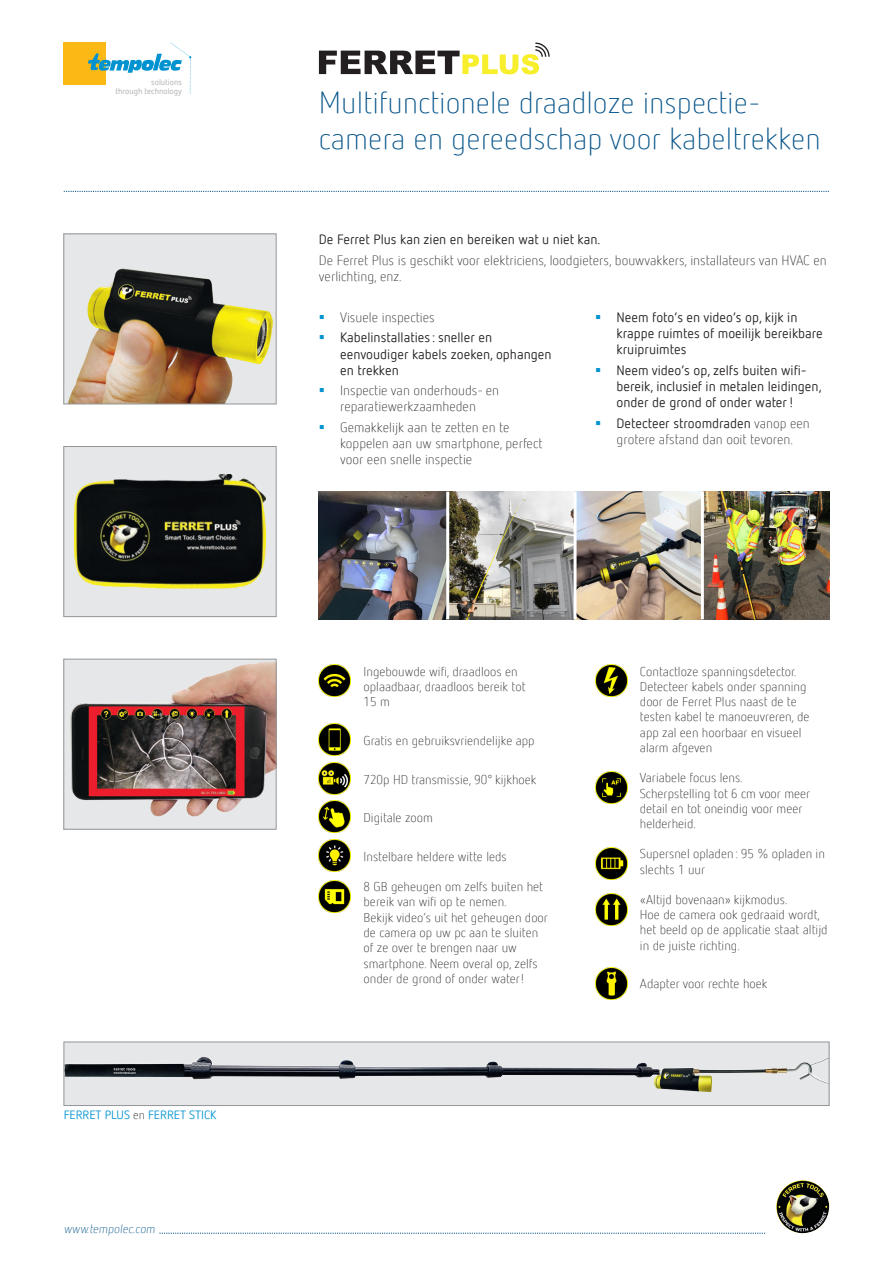
<style>
.page{position:relative;width:893px;height:1263px;background:#fff}
.page>*{position:absolute;margin:0;border:0;box-sizing:border-box;transform-origin:0 0}
.Titre{font:300 30px/36px "Netto Offc Pro";color:#045389}
.t1{font:300 13.5px/16.2px "Netto Offc Pro";color:#231f20}
.t2{font:13.5px/16.2px "Netto Offc Pro";color:#231f20}
.PICTO{font:300 12.75px/15.3px "Netto Offc Pro";color:#231f20}
.Legende{font:12px "Netto Offc Pro";color:#0093d0}
.t3{font:300 12px "Netto Offc Pro";color:#045389}
.t4{font:8.25px/9.9px "Netto Offc Pro";color:#a8a9ad;text-align:right}
.s1{font-weight:300;color:#231f20}
.s2{font-weight:400}
</style>
<div class="page">
<svg style="left:159px;top:1233px;width:606px;height:1px"></svg>
<div style="left:64px;top:43px;width:42px;height:42px;background:#fcb814"></div>
<svg style="left:88px;top:43px;width:103px;height:51px"></svg>
<svg style="left:64px;top:191px;width:765px;height:1px"></svg>
<img style="left:776px;top:1180px;width:53px;height:53px;border-radius:26px">
<div style="left:64px;top:446px;width:212px;height:171px;background:#e6e7e9"></div>
<img style="left:74px;top:475px;width:192px;height:113px">
<div style="left:64px;top:446px;width:212px;height:171px;border:1px solid #939598"></div>
<img style="left:319px;top:492px;width:510px;height:127px">
<hr style="left:446px;top:492px;width:3px;height:127px;background:#fff">
<hr style="left:574px;top:492px;width:3px;height:127px;background:#fff">
<hr style="left:701px;top:492px;width:3px;height:127px;background:#fff">
<img style="left:319px;top:665px;width:32px;height:32px">
<img style="left:319px;top:723px;width:32px;height:32px">
<img style="left:319px;top:762px;width:32px;height:32px">
<img style="left:319px;top:801px;width:32px;height:32px">
<img style="left:319px;top:840px;width:32px;height:31px">
<img style="left:319px;top:880px;width:32px;height:32px">
<img style="left:595px;top:665px;width:32px;height:32px">
<img style="left:595px;top:771px;width:32px;height:32px">
<img style="left:595px;top:848px;width:32px;height:31px">
<img style="left:595px;top:893px;width:32px;height:32px">
<img style="left:595px;top:967px;width:32px;height:32px">
<svg style="left:319px;top:43px;width:231px;height:31px"></svg>
<div style="left:64px;top:659px;width:212px;height:170px;background:#e6e7e9"></div>
<img style="left:70px;top:662px;width:204px;height:155px">
<div style="left:64px;top:659px;width:212px;height:170px;border:1px solid #939598"></div>
<div style="left:64px;top:234px;width:212px;height:170px;background:#e6e7e9"></div>
<img style="left:68px;top:268px;width:204px;height:134px">
<div style="left:64px;top:234px;width:212px;height:170px;border:1px solid #939598"></div>
<div style="left:64px;top:1042px;width:765px;height:63px;background:#e6e7e9"></div>
<img style="left:66px;top:1057px;width:761px;height:35px">
<div style="left:64px;top:1042px;width:765px;height:64px;border:1px solid #939598"></div>
<p class="t4" style="left:115px;top:76px;width:68px">solutions<br>through technology</p>
<p class="Legende" style="left:64px;top:1107px;width:154px">FERRET PLUS <span class="s1">en</span> FERRET STICK</p>
<p class="t3" style="left:64px;top:1221px;width:95px">www.tempolec.com</p>
<p class="Titre" style="left:319px;top:84px;width:503px">Multifunctionele draadloze inspectie&shy;camera en gereedschap voor kabeltrekken</p>
<p class="t2" style="left:319px;top:231px;width:283px">De Ferret Plus kan zien en bereiken wat u niet kan.</p>
<p class="t1" style="left:319px;top:252px;width:509px">De Ferret Plus is geschikt voor elektriciens, loodgieters, bouwvakkers, installateurs van HVAC en verlichting, enz.</p>
<p class="t1" style="left:340px;top:309px;width:96px">Visuele inspecties</p>
<p class="t2" style="left:340px;top:329px;width:213px">Kabelinstallaties : sneller en eenvoudiger kabels zoeken, ophangen en trekken</p>
<p class="t1" style="left:340px;top:382px;width:160px">Inspectie van onderhouds- en reparatiewerkzaamheden</p>
<p class="t1" style="left:340px;top:419px;width:204px">Gemakkelijk aan te zetten en te koppelen aan uw smartphone, perfect voor een snelle inspectie</p>
<p class="t2" style="left:617px;top:309px;width:208px">Neem foto’s en video’s op, kijk in krappe ruimtes of moeilijk bereikbare kruipruimtes</p>
<p class="t2" style="left:617px;top:361px;width:207px">Neem video’s op, zelfs buiten wifi&shy;bereik, inclusief in metalen leidingen, onder de grond of onder water!</p>
<p class="t1" style="left:617px;top:414px;width:195px"><span class="s2">Detecteer stroomdraden</span> vanop een grotere afstand dan ooit tevoren.</p>
<p class="PICTO" style="left:364px;top:663px;width:163px">Ingebouwde wifi, draadloos en oplaadbaar, draadloos bereik tot<br>15 m</p>
<p class="PICTO" style="left:364px;top:732px;width:173px">Gratis en gebruiksvriendelijke app</p>
<p class="PICTO" style="left:364px;top:771px;width:174px">720p HD transmissie, 90° kijkhoek</p>
<p class="PICTO" style="left:364px;top:810px;width:71px">Digitale zoom</p>
<p class="PICTO" style="left:364px;top:848px;width:145px">Instelbare heldere witte leds</p>
<p class="PICTO" style="left:364px;top:879px;width:186px">8 GB geheugen om zelfs buiten het bereik van wifi op te nemen.<br>Bekijk video’s uit het geheugen door de camera op uw pc aan te sluiten of ze over te brengen naar uw smartphone. Neem overal op, zelfs onder de grond of onder water!</p>
<p class="PICTO" style="left:640px;top:663px;width:171px">Contactloze spanningsdetector.<br>Detecteer kabels onder spanning door de Ferret Plus naast de te testen kabel te manoeuvreren, de app zal een hoorbaar en visueel alarm afgeven</p>
<p class="PICTO" style="left:640px;top:770px;width:172px">Variabele focus lens.<br>Scherpstelling tot 6 cm voor meer detail en tot oneindig voor meer helderheid.</p>
<p class="PICTO" style="left:640px;top:846px;width:186px">Supersnel opladen: 95 % opladen in slechts 1 uur</p>
<p class="PICTO" style="left:640px;top:891px;width:189px">«Altijd bovenaan» kijkmodus.<br>Hoe de camera ook gedraaid wordt, het beeld op de applicatie staat altijd in de juiste richting.</p>
<p class="PICTO" style="left:640px;top:976px;width:129px">Adapter voor rechte hoek</p>
</div>
